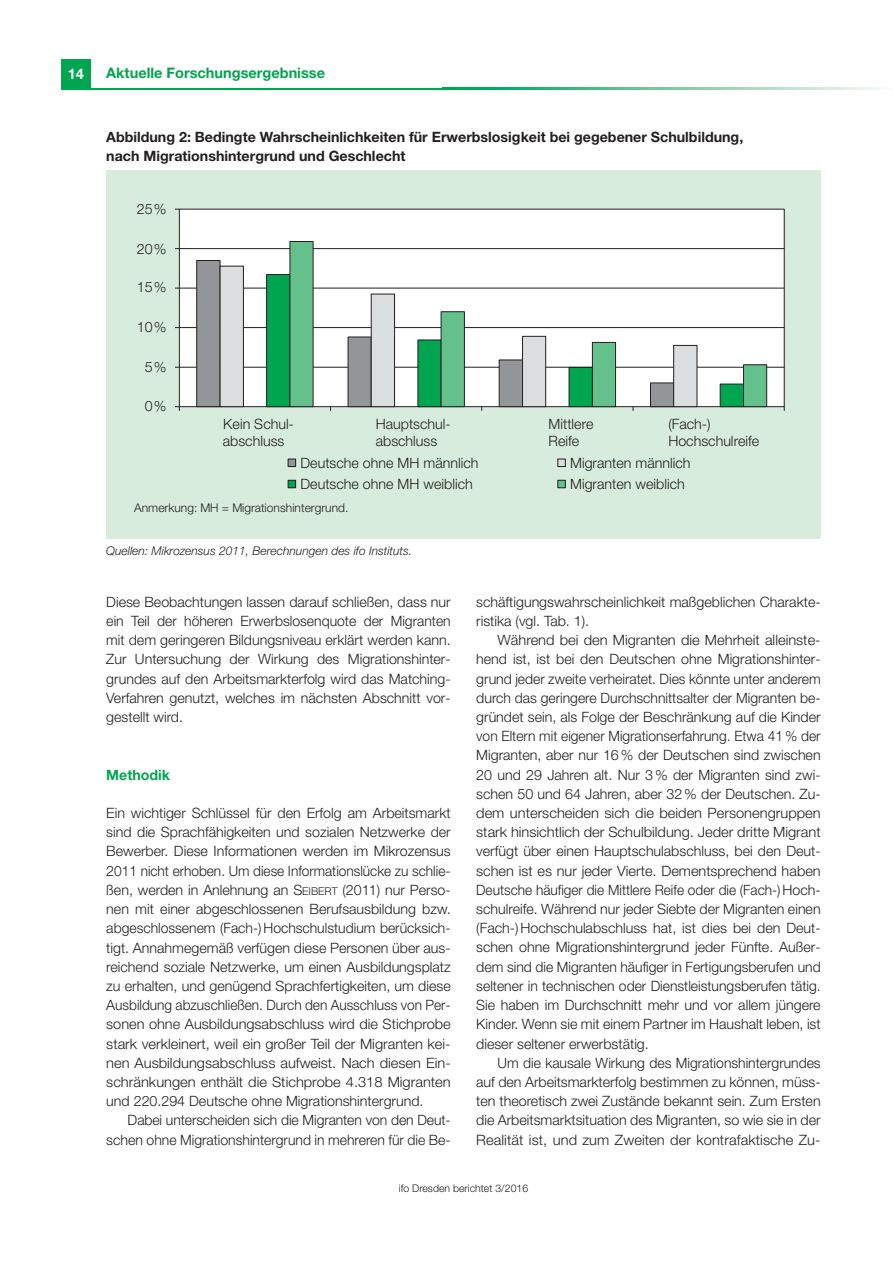
<style>
.page{position:relative;width:893px;height:1263px;background:#fff}
.page>*{position:absolute;margin:0;border:0;box-sizing:border-box;transform-origin:0 0}
.t1{font:700 14.7px "Helvetica Neue";color:#fff}
.t2{font:700 14.55px "Helvetica Neue";color:#00a54f}
.t3{font:300 14.25px/19.2px "Helvetica Neue";color:#231f20}
.t4{font:700 14.25px/18.8px "Helvetica Neue";color:#231f20}
.t5{font:700 14.25px "Helvetica Neue";color:#00a54f}
.t6{font:italic 300 12px "Helvetica Neue";color:#231f20}
.t7{font:300 12px "Helvetica Neue";color:#231f20}
.t8{font:300 10.5px "Helvetica Neue";color:#231f20}
.s1{font-size:10.65px}
</style>
<div class="page">
<div style="left:61px;top:60px;width:30px;height:29px;background:#00a54f"></div>
<hr style="left:61px;top:88px;width:382px;height:1px;background:#00a54f">
<svg style="left:443px;top:88px;width:439px;height:1px"></svg>
<div style="left:106px;top:170px;width:715px;height:368px;background:#d8ecdd"></div>
<div style="left:179px;top:209px;width:605px;height:198px;background:#fff"></div>
<hr style="left:179px;top:367px;width:605px;height:1px;background:#231f20">
<hr style="left:179px;top:327px;width:605px;height:1px;background:#231f20">
<hr style="left:179px;top:288px;width:605px;height:1px;background:#231f20">
<hr style="left:179px;top:248px;width:605px;height:1px;background:#231f20">
<svg style="left:196px;top:260px;width:25px;height:147px;background:#8d8e91"></svg>
<svg style="left:219px;top:265px;width:47px;height:142px"></svg>
<svg style="left:266px;top:274px;width:23px;height:133px;background:#029d4c"></svg>
<svg style="left:289px;top:241px;width:478px;height:166px"></svg>
<svg style="left:175px;top:406px;width:5px;height:5px"></svg>
<div style="left:288px;top:459px;width:8px;height:8px;background:#939598"></div>
<div style="left:288px;top:459px;width:8px;height:8px;border:1px solid #231f20"></div>
<div style="left:558px;top:459px;width:7px;height:8px;background:#dcdddf"></div>
<div style="left:557px;top:459px;width:9px;height:8px;border:1px solid #231f20"></div>
<div style="left:288px;top:480px;width:8px;height:8px;background:#00a54f"></div>
<div style="left:288px;top:480px;width:8px;height:8px;border:1px solid #231f20"></div>
<div style="left:558px;top:480px;width:7px;height:8px;background:#65c18b"></div>
<div style="left:557px;top:480px;width:9px;height:8px;border:1px solid #231f20"></div>
<p class="t1" style="left:68px;top:68px;width:18px">14</p>
<p class="t2" style="left:106px;top:68px;width:220px">Aktuelle Forschungsergebnisse</p>
<p class="t4" style="left:106px;top:129px;width:638px">Abbildung 2: Bedingte Wahrscheinlichkeiten für Erwerbslosigkeit bei gegebener Schulbildung, nach Migrationshintergrund und Geschlecht</p>
<p class="t3" style="left:137px;top:200px;width:31px">25%</p>
<p class="t3" style="left:137px;top:240px;width:31px">20%</p>
<p class="t3" style="left:137px;top:279px;width:31px">15%</p>
<p class="t3" style="left:137px;top:319px;width:31px">10%</p>
<p class="t3" style="left:145px;top:359px;width:23px">5%</p>
<p class="t3" style="left:145px;top:398px;width:23px">0%</p>
<p class="t3" style="left:223px;top:417px;width:73px;line-height:17.2px">Kein Schul&shy;abschluss</p>
<p class="t3" style="left:376px;top:417px;width:77px;line-height:17.2px">Hauptschul&shy;abschluss</p>
<p class="t3" style="left:549px;top:417px;width:46px;line-height:17.2px">Mittlere<br>Reife</p>
<p class="t3" style="left:668px;top:417px;width:93px;line-height:17.2px">(Fach-)<br>Hochschulreife</p>
<p class="t3" style="left:300px;top:454px;width:180px">Deutsche ohne MH männlich</p>
<p class="t3" style="left:570px;top:454px;width:122px">Migranten männlich</p>
<p class="t3" style="left:300px;top:475px;width:174px">Deutsche ohne MH weiblich</p>
<p class="t3" style="left:570px;top:475px;width:116px">Migranten weiblich</p>
<p class="t7" style="left:134px;top:503px;width:216px">Anmerkung: MH = Migrationshintergrund.</p>
<p class="t6" style="left:106px;top:547px;width:307px">Quellen: Mikrozensus 2011, Berechnungen des ifo Instituts.</p>
<p class="t3" style="left:106px;top:593px;width:346px;text-align:justify">Diese Beobachtungen lassen darauf schließen, dass nur ein Teil der höheren Erwerbslosenquote der Migranten mit dem geringeren Bildungsniveau erklärt werden kann.<br>Zur Untersuchung der Wirkung des Migrationshinter&shy;grundes auf den Arbeitsmarkterfolg wird das Matching-Verfahren genutzt, welches im nächsten Abschnitt vor&shy;gestellt wird.</p>
<p class="t5" style="left:106px;top:769px;width:65px">Methodik</p>
<p class="t3" style="left:106px;top:805px;width:346px;text-align:justify">Ein wichtiger Schlüssel für den Erfolg am Arbeitsmarkt sind die Sprachfähigkeiten und sozialen Netzwerke der Bewerber. Diese Informationen werden im Mikrozensus 2011 nicht erhoben. Um diese Informationslücke zu schlie&shy;ßen, werden in Anlehnung an S<span class="s1">EIBERT</span> (2011) nur Perso&shy;nen mit einer abgeschlossenen Berufsausbildung bzw. abgeschlossenem (Fach-)Hochschulstudium berücksich&shy;tigt. Annahmegemäß verfügen diese Personen über aus&shy;reichend soziale Netzwerke, um einen Ausbildungsplatz zu erhalten, und genügend Sprachfertigkeiten, um diese Ausbildung abzuschließen. Durch den Ausschluss von Per&shy;sonen ohne Ausbildungsabschluss wird die Stichprobe stark verkleinert, weil ein großer Teil der Migranten kei&shy;nen Ausbildungsabschluss aufweist. Nach diesen Ein&shy;schränkungen enthält die Stichprobe 4.318 Migranten und 220.294 Deutsche ohne Migrationshintergrund.</p>
<p class="t3" style="left:106px;top:1112px;width:346px;text-align:right">Dabei unterscheiden sich die Migranten von den Deut&shy;schen ohne Migrationshintergrund in mehreren für die Be-</p>
<p class="t3" style="left:476px;top:593px;width:346px">schäftigungswahrscheinlichkeit maßgeblichen Charakte&shy;ristika (vgl. Tab. 1).</p>
<p class="t3" style="left:476px;top:632px;width:346px;text-align:justify;text-indent:21px">Während bei den Migranten die Mehrheit alleinste&shy;hend ist, ist bei den Deutschen ohne Migrationshinter&shy;grund jeder zweite verheiratet. Dies könnte unter anderem durch das geringere Durchschnittsalter der Migranten be&shy;gründet sein, als Folge der Beschränkung auf die Kinder von Eltern mit eigener Migrationserfahrung. Etwa 41% der Migranten, aber nur 16% der Deutschen sind zwischen 20 und 29 Jahren alt. Nur 3% der Migranten sind zwi&shy;schen 50 und 64 Jahren, aber 32% der Deutschen. Zu&shy;dem unterscheiden sich die beiden Personengruppen stark hinsichtlich der Schulbildung. Jeder dritte Migrant verfügt über einen Hauptschulabschluss, bei den Deut&shy;schen ist es nur jeder Vierte. Dementsprechend haben Deutsche häufiger die Mittlere Reife oder die (Fach-)Hoch&shy;schulreife. Während nur jeder Siebte der Migranten einen (Fach-)Hochschulabschluss hat, ist dies bei den Deut&shy;schen ohne Migrationshintergrund jeder Fünfte. Außer&shy;dem sind die Migranten häufiger in Fertigungsberufen und seltener in technischen oder Dienstleistungsberufen tätig.<br>Sie haben im Durchschnitt mehr und vor allem jüngere Kinder. Wenn sie mit einem Partner im Haushalt leben, ist dieser seltener erwerbstätig.</p>
<p class="t3" style="left:476px;top:1054px;width:346px;text-align:justify;text-indent:21px">Um die kausale Wirkung des Migrationshintergrundes auf den Arbeitsmarkterfolg bestimmen zu können, müss&shy;ten theoretisch zwei Zustände bekannt sein. Zum Ersten die Arbeitsmarktsituation des Migranten, so wie sie in der Realität ist, und zum Zweiten der kontrafaktische Zu-</p>
<p class="t8" style="left:399px;top:1185px;width:131px">ifo Dresden berichtet 3/2016</p>
</div>
